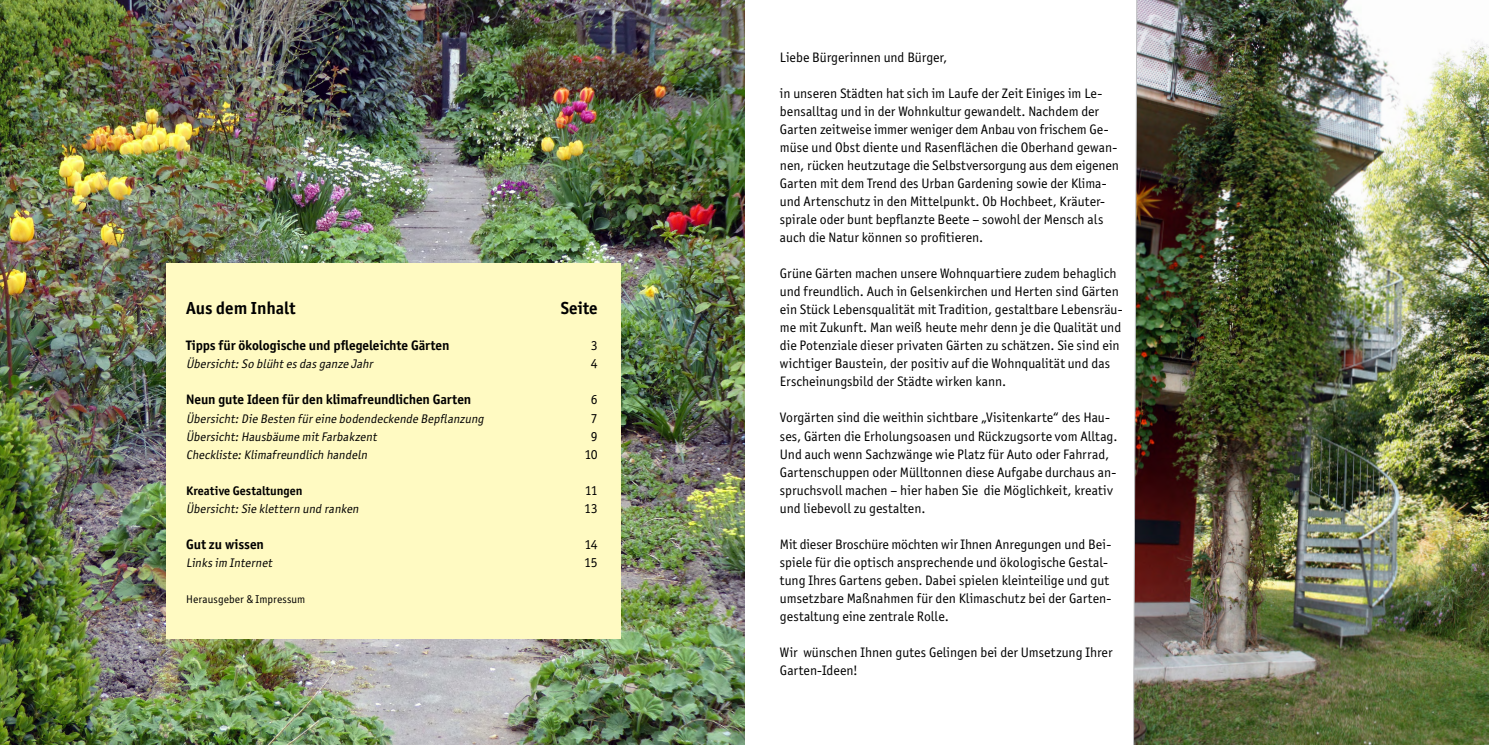
<style>
.page{position:relative;width:1489px;height:745px;background:#fff}
.page>*{position:absolute;margin:0;border:0;box-sizing:border-box;transform-origin:0 0}
.t1{font:700 17.5px "Officina Sans ITC Std";color:#000}
.t2{font:13.75px/18px "Officina Sans ITC Std";color:#000}
.t3{font:700 13.75px "Officina Sans ITC Std";letter-spacing:-.005em;color:#000}
.t4{font:italic 12.5px/18px "Officina Sans ITC Std";color:#000}
.t5{font:700 12.5px "Officina Sans ITC Std";color:#000}
.t6{font:11.25px "Officina Sans ITC Std";letter-spacing:.01em;color:#000}
</style>
<div class="page">
<img style="left:0;top:0;width:744px;height:744px">
<div style="left:166px;top:263px;width:454px;height:375px;background:#fffac2"></div>
<img style="left:1133px;top:0;width:355px;height:744px">
<p class="t1" style="left:186px;top:297px;width:111px">Aus dem Inhalt</p>
<p class="t3" style="left:186px;top:337px;width:265px">Tipps für ökologische und pflegeleichte Gärten</p>
<p class="t4" style="left:186px;top:355px;width:191px">Übersicht:So blühtesdasganze Jahr</p>
<p class="t3" style="left:186px;top:391px;width:286px">Neun gute Ideen für den klimafreundlichen Garten</p>
<p class="t4" style="left:186px;top:409px;width:302px">Übersicht:Die Besten füreine bodendeckende Bepflanzung<br>Übersicht:Hausbäume mitFarbakzent<br>Checkliste:Klimafreundlich handeln</p>
<p class="t5" style="left:186px;top:482px;width:118px">Kreative Gestaltungen</p>
<p class="t4" style="left:186px;top:499px;width:176px">Übersicht:Sie klettern und ranken</p>
<p class="t3" style="left:186px;top:535px;width:79px">Gut zu wissen</p>
<p class="t4" style="left:186px;top:553px;width:90px">Links im Internet</p>
<p class="t6" style="left:186px;top:592px;width:121px">Herausgeber &amp; Impressum</p>
<p class="t1" style="left:561px;top:297px;width:38px">Seite</p>
<p class="t2" style="left:591px;top:336px;width:8px">3<br>4</p>
<p class="t2" style="left:584px;top:390px;width:15px;text-align:center">6<br>7<br>9<br>10</p>
<p class="t2" style="left:584px;top:480px;width:15px">11<br>13</p>
<p class="t2" style="left:584px;top:534px;width:15px">14<br>15</p>
<p class="t2" style="left:780px;top:48px;width:169px">Liebe Bürgerinnen und Bürger,</p>
<p class="t2" style="left:780px;top:84px;width:340px">in unseren Städten hat sich im Laufe der Zeit Einiges im Le&shy;bensalltag und in der Wohnkultur gewandelt. Nachdem der Garten zeitweise immer weniger dem Anbau von frischem Ge&shy;müse und Obst diente und Rasenflächen die Oberhand gewan&shy;nen, rücken heutzutage die Selbstversorgung aus dem eigenen Garten mit dem Trend des Urban Gardening sowie der Klima&shy;und Artenschutz in den Mittelpunkt. Ob Hochbeet, Kräuter&shy;spirale oder bunt bepflanzte Beete – sowohl der Mensch als auch die Natur können so profitieren.</p>
<p class="t2" style="left:780px;top:264px;width:344px">Grüne Gärten machen unsere Wohnquartiere zudem behaglich und freundlich. Auch in Gelsenkirchen und Herten sind Gärten ein Stück Lebensqualität mit Tradition, gestaltbare Lebensräu&shy;me mit Zukunft. Man weiß heute mehr denn je die Qualität und die Potenziale dieser privaten Gärten zu schätzen. Sie sind ein wichtiger Baustein, der positiv auf die Wohnqualität und das Erscheinungsbild der Städte wirken kann.</p>
<p class="t2" style="left:780px;top:408px;width:339px">Vorgärten sind die weithin sichtbare „Visitenkarte“ des Hau&shy;ses, Gärten die Erholungsoasen und Rückzugsorte vom Alltag.<br>Und auch wenn Sachzwänge wie Platz für Auto oder Fahrrad, Gartenschuppen oder Mülltonnen diese Aufgabe durchaus an&shy;spruchsvoll machen – hier haben Sie die Möglichkeit, kreativ und liebevoll zu gestalten.</p>
<p class="t2" style="left:780px;top:534px;width:333px">Mit dieser Broschüre möchten wir Ihnen Anregungen und Bei&shy;spiele für die optisch ansprechende und ökologische Gestal&shy;tung Ihres Gartens geben. Dabei spielen kleinteilige und gut umsetzbare Maßnahmen für den Klimaschutz bei der Garten&shy;gestaltung eine zentrale Rolle.</p>
<p class="t2" style="left:780px;top:642px;width:334px">Wir wünschen Ihnen gutes Gelingen bei der Umsetzung Ihrer<br>Garten-Ideen!</p>
</div>
